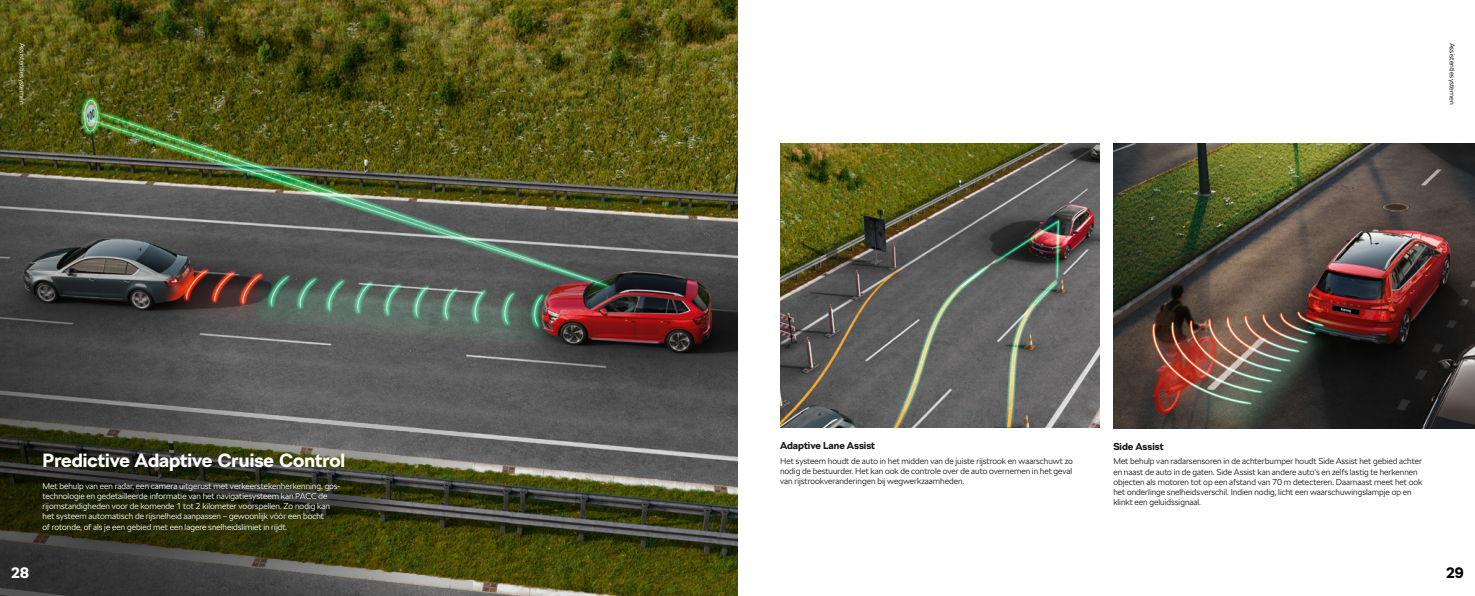
<style>
.page{position:relative;width:1475px;height:596px;background:#fff}
.page>*{position:absolute;margin:0;border:0;box-sizing:border-box;transform-origin:0 0}
.t1{font:700 19px "SKODA Next";color:#fff}
.t2{font:700 15px "SKODA Next";color:#000}
.t3{font:700 15px "SKODA Next";color:#fff}
.t4{font:700 10px "SKODA Next";color:#161718}
.t5{font:300 8.5px/10.2px "SKODA Next";color:#161718;text-align:justify}
.t6{font:300 8.5px/10.2px "SKODA Next";color:#fff}
.t7{font:300 7px "SKODA Next";color:#000}
.t8{font:300 7px "SKODA Next";color:#fff}
</style>
<div class="page">
<img style="left:0;top:0;width:737px;height:595px">
<img style="left:780px;top:144px;width:318px;height:283px">
<img style="left:1113px;top:144px;width:361px;height:284px">
<p class="t8" style="left:27px;top:43px;width:63px;rotate:90deg">Assistentiesystemen</p>
<h1 class="t1" style="left:43px;top:447px;width:304px">Predictive Adaptive Cruise Control</h1>
<p class="t6" style="left:43px;top:480px;width:299px">Met behulp van een radar, een camera uitgerust met verkeerstekenherkenning, gps&shy;technologie en gedetailleerde informatie van het navigatiesysteem kan PACC de rijomstandigheden voor de komende 1 tot 2 kilometer voorspellen. Zo nodig kan het systeem automatisch de rijsnelheid aanpassen – gewoonlijk vóór een bocht<br>of rotonde, of als je een gebied met een lagere snelheidslimiet in rijdt.</p>
<h2 class="t3" style="left:11px;top:562px;width:19px">28</h2>
<p class="t7" style="left:1456px;top:43px;width:63px;rotate:90deg">Assistentiesystemen</p>
<p class="t4" style="left:780px;top:439px;width:97px">Adaptive Lane Assist</p>
<p class="t5" style="left:780px;top:455px;width:294px">Het systeem houdt de auto in het midden van de juiste rijstrook en waarschuwt zo nodig de bestuurder. Het kan ook de controle over de auto overnemen in het geval van rijstrookveranderingen bij wegwerkzaamheden.</p>
<p class="t4" style="left:1113px;top:439px;width:52px">Side Assist</p>
<p class="t5" style="left:1113px;top:456px;width:310px;text-align:left">Met behulp van radarsensoren in de achterbumper houdt Side Assist het gebied achter en naast de auto in de gaten. Side Assist kan andere auto‘s en zelfs lastig te herkennen objecten als motoren tot op een afstand van 70 m detecteren. Daarnaast meet het ook het onderlinge snelheidsverschil. Indien nodig, licht een waarschuwingslampje op en klinkt een geluidssignaal.</p>
<h2 class="t2" style="left:1445px;top:562px;width:19px">29</h2>
</div>
